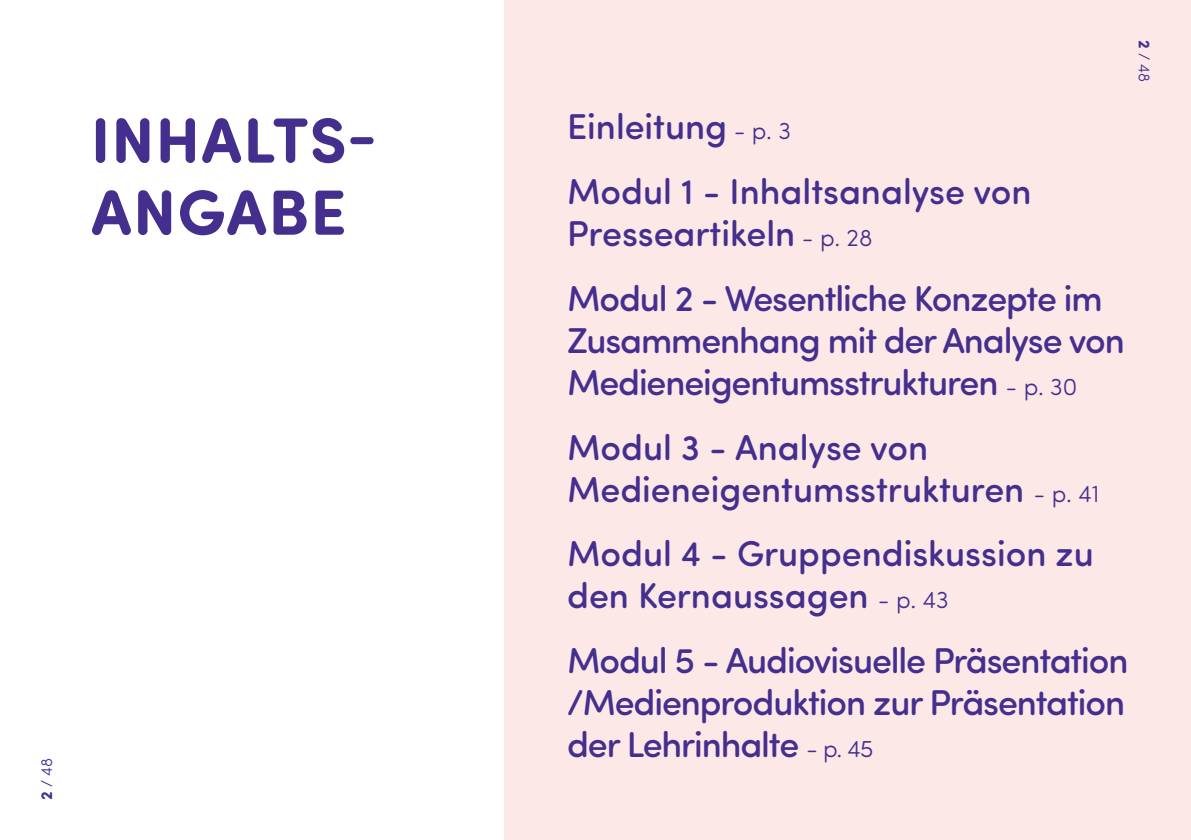
<style>
.page{position:relative;width:1191px;height:840px;background:#fff}
.page>*{position:absolute;margin:0;border:0;box-sizing:border-box;transform-origin:0 0}
.t1{font:700 64px/72px "Sofia Pro Soft";letter-spacing:.02em;color:#452f8e}
.t2{font:500 36px/42px "Sofia Pro Soft";letter-spacing:-.015em;color:#452f8e}
.t3{font:300 16px "Sofia Pro Soft";color:#452f8e}
.s1{font-weight:700}
.s2{font-weight:300;font-size:24px}
</style>
<div class="page">
<div style="left:505px;top:0;width:686px;height:839px;background:#fce8e7"></div>
<h1 class="t1" style="left:91px;top:100px;width:288px">INHALTS-<br>ANGABE</h1>
<p class="t3" style="left:36px;top:799px;width:43px;rotate:-90deg"><span class="s1">2</span> / 48</p>
<p class="t3" style="left:1155px;top:40px;width:43px;rotate:90deg"><span class="s1">2</span> / 48</p>
<p class="t2" style="left:567px;top:92px;width:466px;line-height:64.6px">Einleitung <span class="s2">- p. 3<br></span>Modul 1 - Inhaltsanalyse von</p>
<p class="t2" style="left:567px;top:198px;width:537px;line-height:64.6px">Presseartikeln <span class="s2">- p. 28<br></span>Modul 2 - Wesentliche Konzepte im</p>
<p class="t2" style="left:567px;top:316px;width:559px">Zusammenhang mit der Analyse von<br>Medieneigentumsstrukturen <span class="s2">- p. 30</span></p>
<p class="t2" style="left:567px;top:423px;width:533px">Modul 3 - Analyse von<br>Medieneigentumsstrukturen <span class="s2">- p. 41</span></p>
<p class="t2" style="left:567px;top:530px;width:528px">Modul 4 - Gruppendiskussion zu den Kernaussagen <span class="s2">- p. 43</span></p>
<p class="t2" style="left:567px;top:636px;width:563px;text-align:justify">Modul 5 - Audiovisuelle Präsentation /Medienproduktion zur Präsentation der Lehrinhalte <span class="s2">- p. 45</span></p>
</div>
